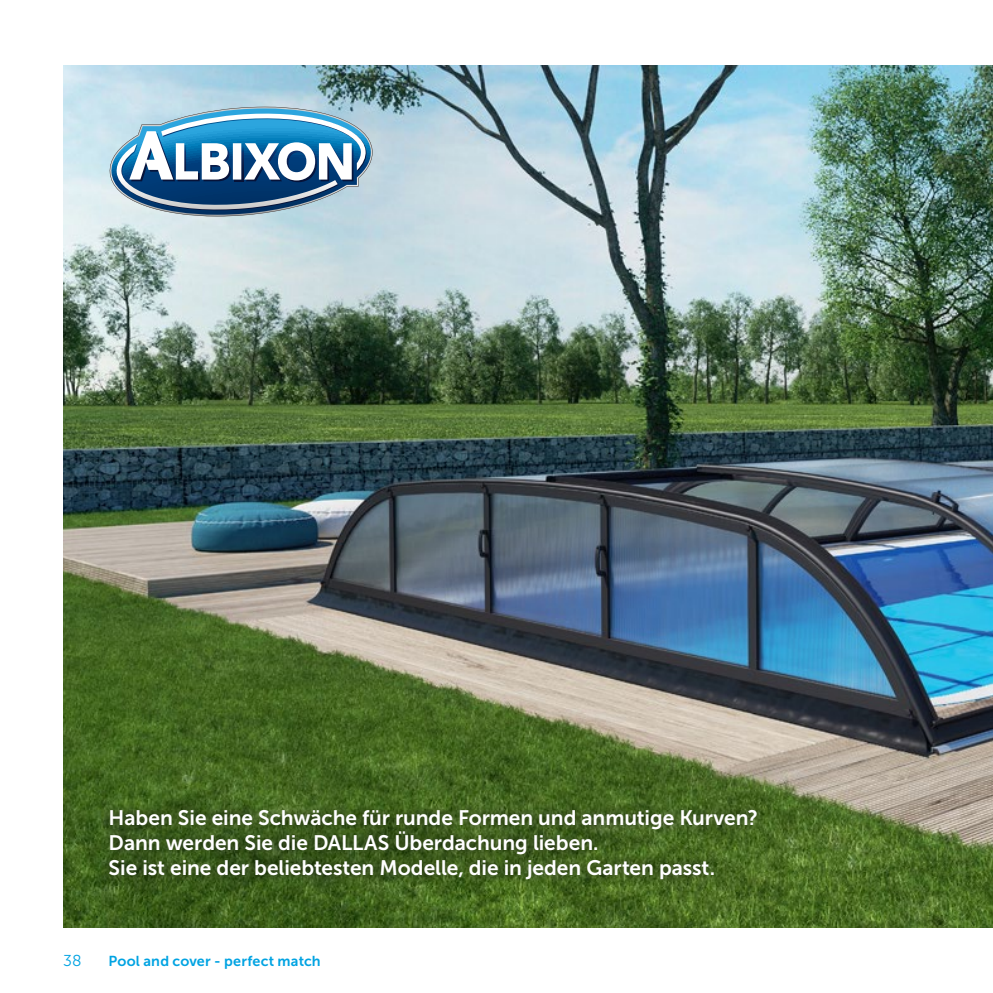
<style>
.page{position:relative;width:993px;height:993px;background:#fff}
.page>*{position:absolute;margin:0;border:0;box-sizing:border-box;transform-origin:0 0}
.t1{font:20.82px "Museo Sans 700";letter-spacing:-.005em;color:#fff}
.t2{font:15.75px "Museo Sans 300";color:#00a3e2}
.t3{font:14.35px "Museo Sans 700";letter-spacing:.015em;color:#00a3e2}
</style>
<div class="page">
<img style="left:63px;top:65px;width:929px;height:862px">
<div style="left:100px;top:799px;width:666px;height:90px;background:#1d1d1b;opacity:.75"></div>
<svg style="left:109px;top:107px;width:264px;height:109px"></svg>
<p class="t1" style="left:109px;top:805px;width:650px">Haben Sie eine Schwäche für runde Formen und anmutige Kurven?</p>
<p class="t1" style="left:109px;top:831px;width:491px">Dann werden Sie die DALLAS Überdachung lieben.</p>
<p class="t1" style="left:109px;top:856px;width:608px">Sie ist eine der beliebtesten Modelle, die in jeden Garten passt.</p>
<p class="t2" style="left:63px;top:951px;width:20px">38</p>
<p class="t3" style="left:109px;top:952px;width:213px">Pool and cover - perfect match</p>
</div>
